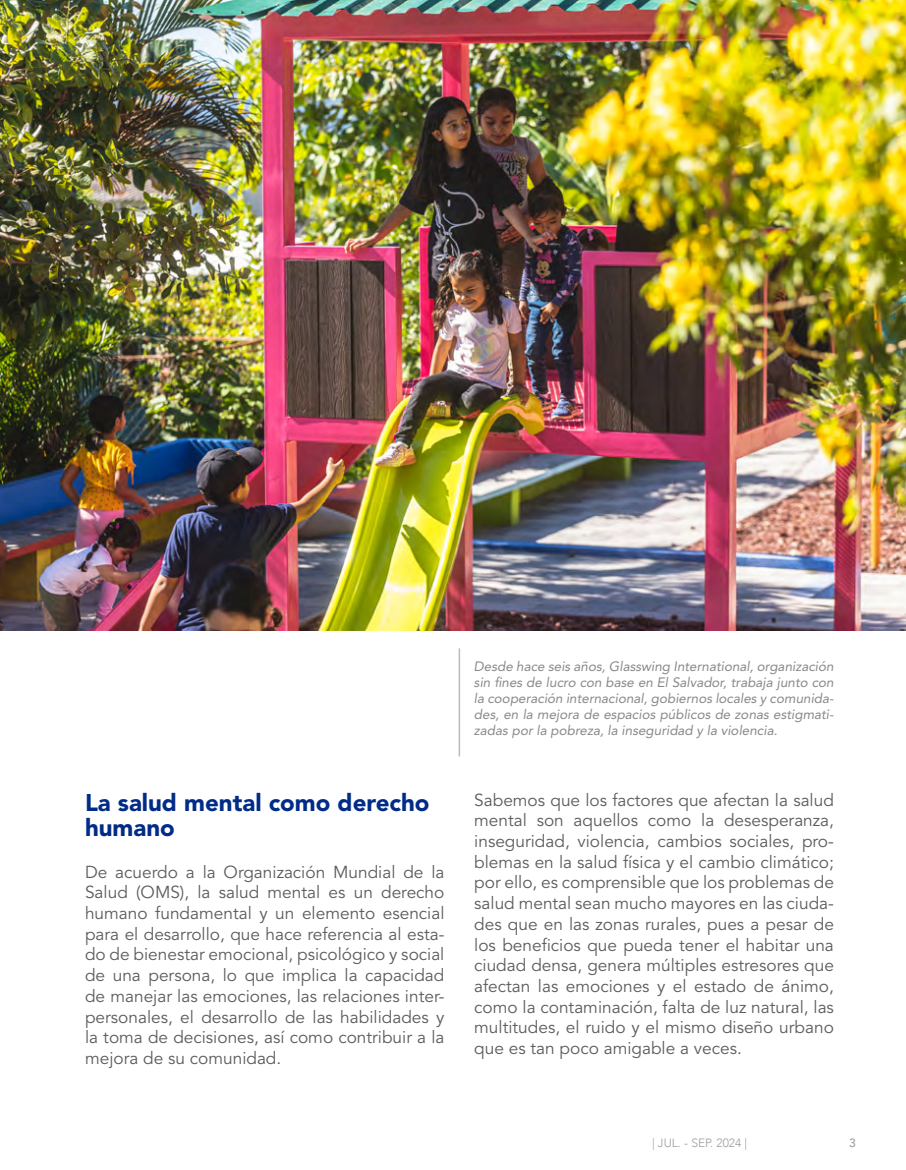
<style>
.page{position:relative;width:906px;height:1170px;background:#fff}
.page>*{position:absolute;margin:0;border:0;box-sizing:border-box;transform-origin:0 0}
.t1{font:900 24px/25.5px "Avenir LT Std";color:#002b86}
.t2{font:17.25px/20.7px "Avenir LT Std";color:#5c5b5f;text-align:justify}
.t3{font:italic 13.5px/16.2px "Avenir LT Std";color:#89878c;text-align:justify}
.t4{font:300 12px "Avenir";color:#9d9ba0}
.t5{font:500 12px "Avenir";color:#9d9ba0}
</style>
<div class="page">
<img style="left:0;top:0;width:906px;height:630px">
<hr style="left:458px;top:648px;width:2px;height:108px;background:#babac0">
<h1 class="t1" style="left:85px;top:789px;width:346px">La salud mental como derecho humano</h1>
<p class="t2" style="left:85px;top:861px;width:361px">De acuerdo a la Organización Mundial de la Salud (OMS), la salud mental es un derecho humano fundamental y un elemento esencial para el desarrollo, que hace referencia al esta&shy;do de bienestar emocional, psicológico y social de una persona, lo que implica la capacidad de manejar las emociones, las relaciones inter&shy;personales, el desarrollo de las habilidades y la toma de decisiones, así como contribuir a la mejora de su comunidad.</p>
<p class="t3" style="left:474px;top:658px;width:361px">Desde hace seis años, Glasswing International, organización sin fines de lucro con base en El Salvador, trabaja junto con la cooperación internacional, gobiernos locales y comunida&shy;des, en la mejora de espacios públicos de zonas estigmati&shy;zadas por la pobreza, la inseguridad y la violencia.</p>
<p class="t2" style="left:474px;top:789px;width:361px">Sabemos que los factores que afectan la salud mental son aquellos como la desesperanza, inseguridad, violencia, cambios sociales, pro&shy;blemas en la salud física y el cambio climático; por ello, es comprensible que los problemas de salud mental sean mucho mayores en las ciuda&shy;des que en las zonas rurales, pues a pesar de los beneficios que pueda tener el habitar una ciudad densa, genera múltiples estresores que afectan las emociones y el estado de ánimo, como la contaminación, falta de luz natural, las multitudes, el ruido y el mismo diseño urbano que es tan poco amigable a veces.</p>
<p class="t4" style="left:652px;top:1135px;width:96px">| JUL. - SEP. 2024 |</p>
<p class="t5" style="left:849px;top:1132px;width:8px">3</p>
</div>
